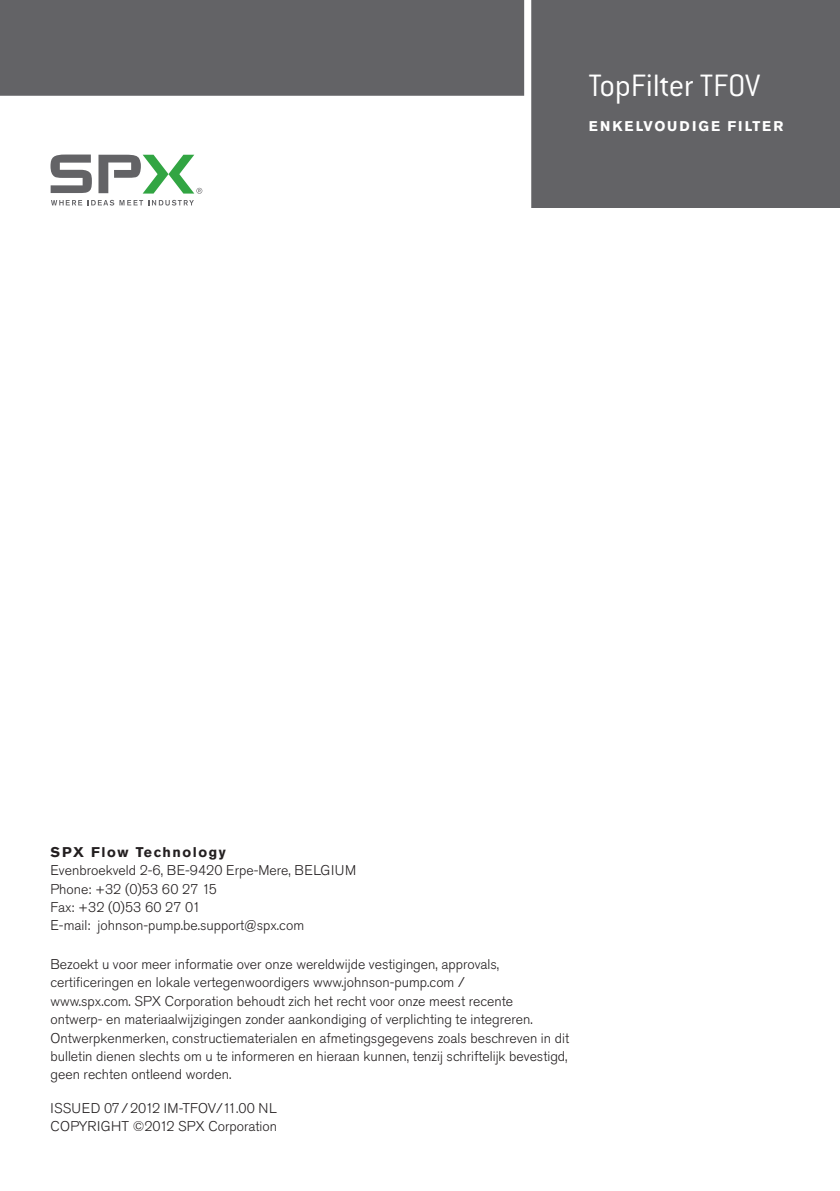
<style>
.page{position:relative;width:840px;height:1191px;background:#fff}
.page>*{position:absolute;margin:0;border:0;box-sizing:border-box;transform-origin:0 0}
.Back_Cover_MANUAL_NA{font:300 34px "Conduit ITC Std";letter-spacing:-.015em;color:#fff}
.Back_Cover_Legal_Dis{font:300 14px/18.4px "Akzidenz Grotesk Pro";color:#231f20}
.Back_Cover_Contact_I{font:300 14px/18.4px "Akzidenz Grotesk Pro";color:#231f20}
.Back_Cover_MANUAL_SU{font:700 14px "Akzidenz Grotesk Pro";letter-spacing:.15em;color:#fff}
.Back_Cover_Contact_I-2{font:700 14px "Akzidenz Grotesk Pro";letter-spacing:.11em;color:#231f20}
</style>
<div class="page">
<div style="left:0;top:0;width:528px;height:99px;background:#636366"></div>
<div style="left:0;top:96px;width:570px;height:7px;background:#fff"></div>
<div style="left:527px;top:0;width:312px;height:208px;background:#636366"></div>
<div style="left:524px;top:0;width:7px;height:210px;background:#fff"></div>
<svg style="left:51px;top:200px;width:143px;height:6px"></svg>
<svg style="left:50px;top:154px;width:42px;height:39px"></svg>
<svg style="left:98px;top:155px;width:104px;height:39px"></svg>
<p class="Back_Cover_MANUAL_NA" style="left:588px;top:67px;width:173px">TopFilter TFOV</p>
<p class="Back_Cover_MANUAL_SU" style="left:588px;top:117px;width:196px">ENKELVOUDIGE FILTER</p>
<p class="Back_Cover_Contact_I-2" style="left:50px;top:842px;width:177px">SPX Flow Technology</p>
<p class="Back_Cover_Contact_I" style="left:50px;top:861px;width:307px">Evenbroekveld 2-6, BE-9420 Erpe-Mere, BELGIUM Phone: +32 (0)53 60 27 15<br>Fax: +32 (0)53 60 27 01<br>E-mail: johnson-pump.be.support@spx.com</p>
<p class="Back_Cover_Legal_Dis" style="left:50px;top:955px;width:520px">Bezoekt u voor meer informatie over onze wereldwijde vestigingen, approvals, certificeringen en lokale vertegenwoordigers www.johnson-pump.com /<br>www.spx.com. SPX Corporation behoudt zich het recht voor onze meest recente<br>ontwerp- en materiaalwijzigingen zonder aankondiging of verplichting te integreren.<br>Ontwerpkenmerken, constructiematerialen en afmetingsgegevens zoals beschreven in dit bulletin dienen slechts om u te informeren en hieraan kunnen, tenzij schriftelijk bevestigd, geen rechten ontleend worden.</p>
<p class="Back_Cover_Legal_Dis" style="left:50px;top:1099px;width:228px">ISSUED 07/2012 IM-TFOV/11.00 NL<br>COPYRIGHT ©2012 SPX Corporation</p>
</div>
